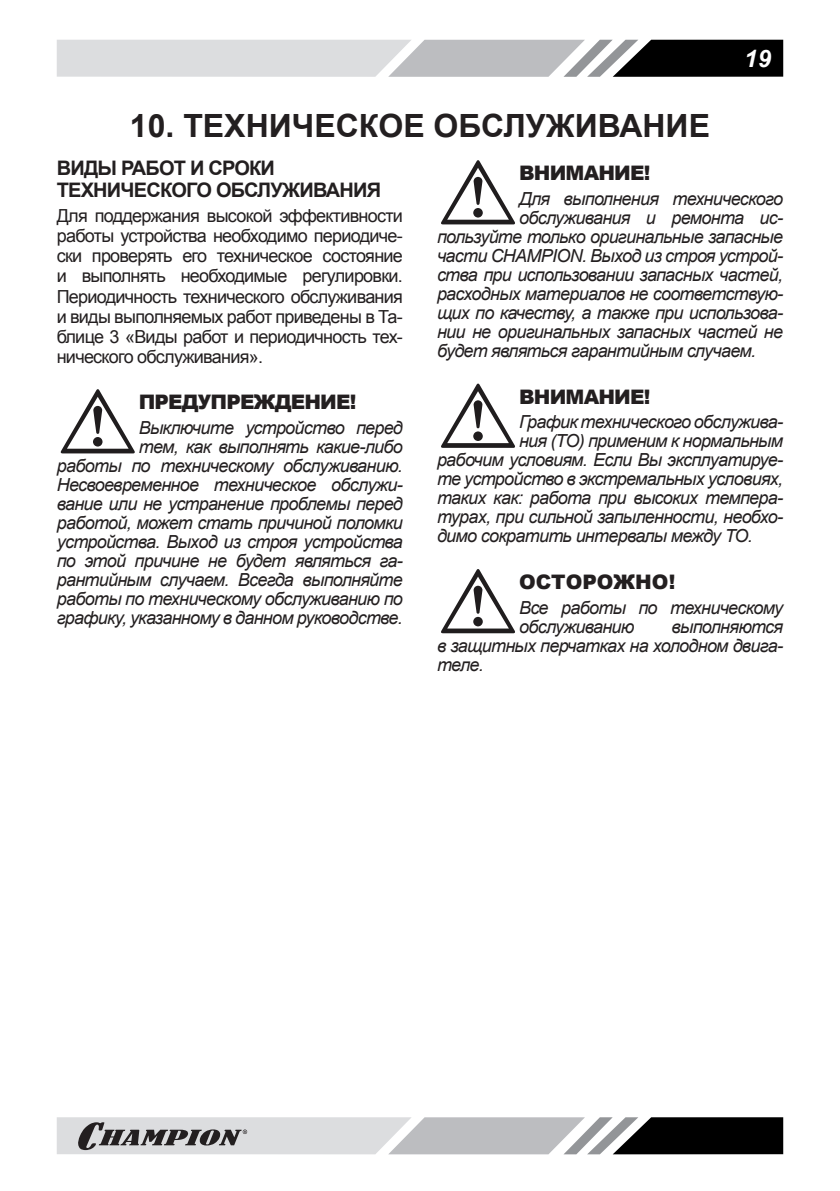
<style>
.page{position:relative;width:840px;height:1191px;background:#fff}
.page>*{position:absolute;margin:0;border:0;box-sizing:border-box;transform-origin:0 0}
.t1{font:700 32px "Arial";color:#231f20}
.t2{font:italic 700 24px "Arial";color:#fff}
.t3{font:700 20px/22px "Arial";letter-spacing:-.04em;color:#231f20}
.t4{font:900 20px "Arial";letter-spacing:-.04em;color:#231f20}
.t5{font:900 20px "Arial";color:#231f20}
.p{font:italic 18px/19px "Arial";letter-spacing:-.04em;color:#231f20;text-align:right}
.t6{font:18px/20px "Arial";letter-spacing:-.04em;color:#231f20;text-align:justify}
</style>
<div class="page">
<svg style="left:57px;top:40px;width:725px;height:37px;background:#a7a8aa"></svg>
<svg style="left:57px;top:1117px;width:725px;height:37px;background:#9c9d9e"></svg>
<svg style="left:60px;top:389px;width:75px;height:65px"></svg>
<svg style="left:441px;top:160px;width:74px;height:65px"></svg>
<svg style="left:441px;top:383px;width:74px;height:65px"></svg>
<svg style="left:441px;top:569px;width:74px;height:65px"></svg>
<h2 class="t2" style="left:743px;top:42px;width:28px">19</h2>
<p class="t1" style="left:130px;top:104px;width:581px">10. ТЕХНИЧЕСКОЕ ОБСЛУЖИВАНИЕ</p>
<p class="t3" style="left:57px;top:157px;width:325px">ВИДЫ РАБОТ И СРОКИ<br>ТЕХНИЧЕСКОГО ОБСЛУЖИВАНИЯ</p>
<p class="t6" style="left:57px;top:206px;width:347px">Для поддержания высокой эффективности работы устройства необходимо периодиче&shy;ски проверять его техническое состояние и выполнять необходимые регулировки.<br>Периодичность технического обслуживания и виды выполняемых работ приведены в Та&shy;блице 3 «Виды работ и периодичность тех&shy;нического обслуживания».</p>
<p class="t4" style="left:139px;top:387px;width:219px">ПРЕДУПРЕЖДЕНИЕ!</p>
<p class="p" style="left:57px;top:418px;width:347px">Выключите устройство перед<br>тем, как выполнять какие-либо<br>работы по техническому обслуживанию.<br>Несвоевременное техническое обслужи&shy;вание или не устранение проблемы перед работой, может стать причиной поломки устройства. Выход из строя устройства по этой причине не будет являться га&shy;рантийным случаем. Всегда выполняйте работы по техническому обслуживанию по графику, указанному в данном руководстве.</p>
<p class="t4" style="left:518px;top:158px;width:133px">ВНИМАНИЕ!</p>
<p class="p" style="left:518px;top:189px;width:265px">Для выполнения технического</p>
<p class="p" style="left:518px;top:208px;width:265px">обслуживания и ремонта ис-</p>
<p class="p" style="left:437px;top:227px;width:347px">пользуйте только оригинальные запасные</p>
<p class="p" style="left:437px;top:246px;width:347px">части CHAMPION. Выход из строя устрой-</p>
<p class="p" style="left:437px;top:265px;width:347px">ства при использовании запасных частей,</p>
<p class="p" style="left:437px;top:284px;width:347px">расходных материалов не соответствую-</p>
<p class="p" style="left:437px;top:303px;width:347px">щих по качеству, а также при использова-</p>
<p class="p" style="left:437px;top:322px;width:347px">нии не оригинальных запасных частей не</p>
<p class="p" style="left:437px;top:341px;width:320px">будет являться гарантийным случаем.</p>
<p class="t4" style="left:518px;top:382px;width:133px">ВНИМАНИЕ!</p>
<p class="p" style="left:518px;top:413px;width:265px">График технического обслужива-</p>
<p class="p" style="left:518px;top:432px;width:265px">ния (ТО) применим к нормальным</p>
<p class="p" style="left:437px;top:451px;width:347px">рабочим условиям. Если Вы эксплуатируе-</p>
<p class="p" style="left:437px;top:470px;width:347px">те устройство в экстремальных условиях,</p>
<p class="p" style="left:437px;top:489px;width:347px">таких как: работа при высоких темпера-</p>
<p class="p" style="left:437px;top:508px;width:347px">турах, при сильной запыленности, необхо-</p>
<p class="p" style="left:437px;top:527px;width:317px">димо сократить интервалы между ТО.</p>
<p class="t5" style="left:518px;top:567px;width:158px">ОСТОРОЖНО!</p>
<p class="p" style="left:518px;top:598px;width:265px;text-align:left">Все работы по техническому обслуживанию</p>
<p class="p" style="left:437px;top:617px;width:347px;text-align:justify;text-indent:234px">выполняются в защитных перчатках на холодном двига&shy;теле.</p>
</div>
